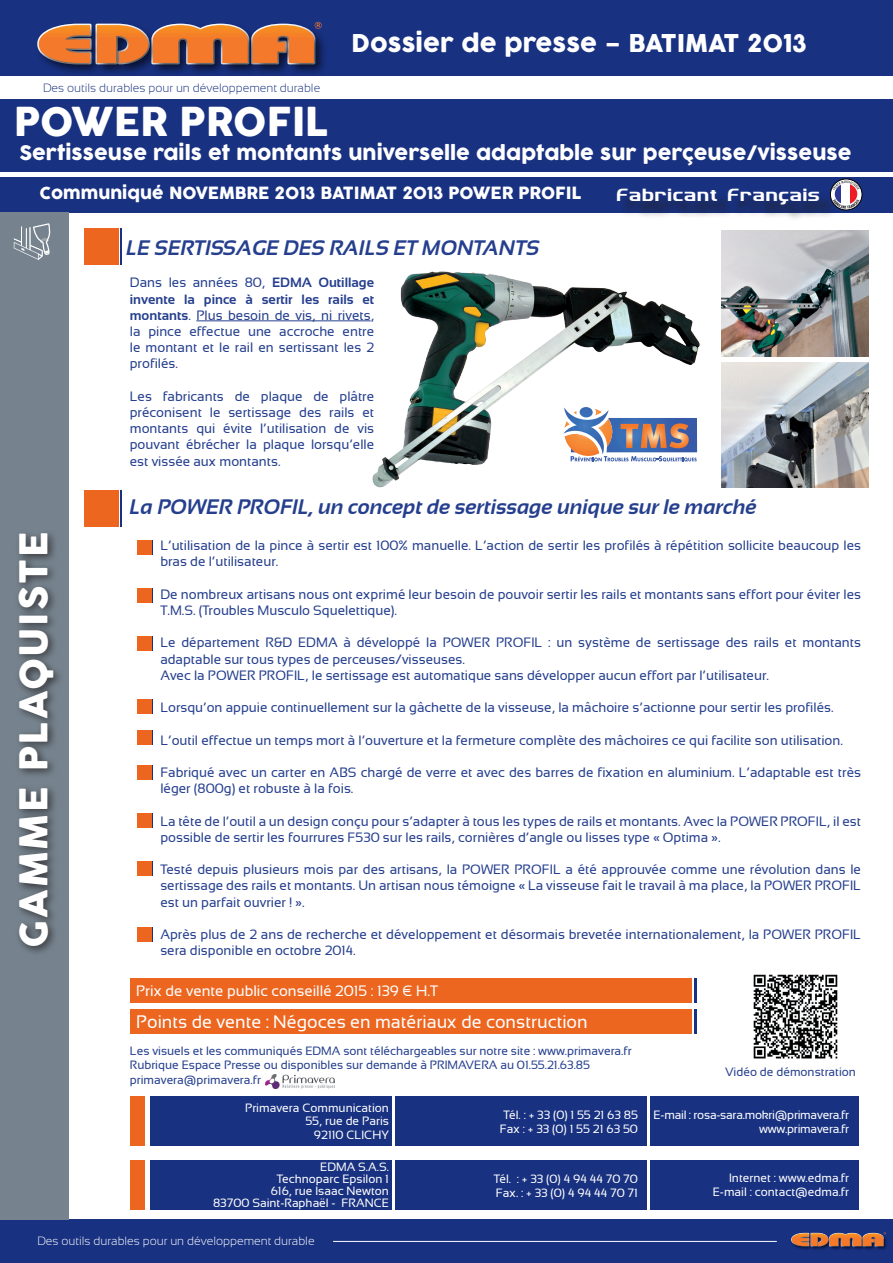
<style>
.page{position:relative;width:893px;height:1263px;background:#fff}
.page>*{position:absolute;margin:0;border:0;box-sizing:border-box;transform-origin:0 0}
.t1{font:39px "COCOGOOSE";color:#fff}
.t2{font:37.5px "COCOGOOSE";letter-spacing:.05em;color:#fff}
.t3{font:24px "COCOGOOSE";color:#fff}
.t4{font:italic 700 21px "Sansation";color:#253f8e}
.t5{font:19.5px "COCOGOOSE";color:#fff}
.t6{font:18px "Sansation";color:#fff}
.t7{font:18px "Imaki";letter-spacing:.05em;color:#fff}
.t8{font:16.5px "COCOGOOSE";color:#fff}
.t9{font:15px "Sansation";color:#fff}
.t10{font:13.5px/16.2px "Sansation";color:#253f8e}
.t11{font:12px/12px "Sansation";color:#fff;text-align:right}
.t12{font:12px/14.4px "Sansation";color:#253f8e}
.t13{font:12px/14.4px "Sansation";letter-spacing:-.02em;color:#fff;text-align:right}
.t14{font:300 12px "Sansation";color:#fff}
.t15{font:300 12px "Sansation";color:#183181}
.s1{font-weight:700}
</style>
<div class="page">
<div style="left:0;top:1220px;width:893px;height:43px;background:#183181"></div>
<div style="left:0;top:0;width:893px;height:213px;background:#183181"></div>
<div style="left:0;top:77px;width:893px;height:22px;background:#fff"></div>
<hr style="left:0;top:172px;width:893px;height:4px;background:#fff">
<img style="left:796px;top:1239px;width:91px;height:11px">
<svg style="left:791px;top:1232px;width:95px;height:15px"></svg>
<hr style="left:333px;top:1241px;width:444px;height:1px;background:#fff">
<img style="left:33px;top:21px;width:297px;height:56px">
<svg style="left:36px;top:22px;width:286px;height:44px;background:#b16c47"></svg>
<div style="left:84px;top:491px;width:35px;height:36px;background:#ec6620"></div>
<hr style="left:121px;top:491px;width:1px;height:36px;background:#183181">
<div style="left:84px;top:229px;width:35px;height:36px;background:#ec6620"></div>
<hr style="left:121px;top:229px;width:1px;height:36px;background:#183181">
<hr style="left:196px;top:320px;width:175px;height:1px;background:#253f8e">
<div style="left:137px;top:540px;width:15px;height:14px;background:#ec6620"></div>
<svg style="left:152px;top:540px;width:1px;height:14px"></svg>
<div style="left:137px;top:588px;width:15px;height:15px;background:#ec6620"></div>
<svg style="left:152px;top:588px;width:1px;height:15px"></svg>
<div style="left:137px;top:636px;width:15px;height:14px;background:#ec6620"></div>
<svg style="left:152px;top:636px;width:1px;height:14px"></svg>
<div style="left:137px;top:699px;width:15px;height:15px;background:#ec6620"></div>
<svg style="left:152px;top:699px;width:1px;height:15px"></svg>
<div style="left:137px;top:730px;width:15px;height:15px;background:#ec6620"></div>
<svg style="left:152px;top:730px;width:1px;height:15px"></svg>
<div style="left:137px;top:765px;width:15px;height:14px;background:#ec6620"></div>
<svg style="left:152px;top:765px;width:1px;height:14px"></svg>
<div style="left:137px;top:813px;width:15px;height:15px;background:#ec6620"></div>
<svg style="left:152px;top:813px;width:1px;height:15px"></svg>
<div style="left:137px;top:861px;width:15px;height:15px;background:#ec6620"></div>
<svg style="left:152px;top:861px;width:1px;height:15px"></svg>
<div style="left:137px;top:927px;width:15px;height:14px;background:#ec6620"></div>
<svg style="left:152px;top:927px;width:1px;height:14px"></svg>
<div style="left:130px;top:978px;width:561px;height:24px;background:#ec6620"></div>
<div style="left:130px;top:1009px;width:561px;height:24px;background:#ec6620"></div>
<hr style="left:694px;top:978px;width:3px;height:24px;background:#183181">
<hr style="left:694px;top:1009px;width:3px;height:24px;background:#183181">
<div style="left:150px;top:1160px;width:709px;height:50px;background:#183181"></div>
<div style="left:150px;top:1096px;width:709px;height:50px;background:#183181"></div>
<div style="left:130px;top:1160px;width:14px;height:50px;background:#ec6620"></div>
<div style="left:130px;top:1096px;width:14px;height:50px;background:#ec6620"></div>
<hr style="left:392px;top:1158px;width:3px;height:52px;background:#fff">
<hr style="left:392px;top:1095px;width:3px;height:51px;background:#fff">
<hr style="left:647px;top:1160px;width:3px;height:51px;background:#fff">
<hr style="left:647px;top:1096px;width:3px;height:51px;background:#fff">
<img style="left:266px;top:1074px;width:69px;height:15px">
<img style="left:357px;top:271px;width:343px;height:217px">
<img style="left:722px;top:231px;width:146px;height:125px">
<img style="left:722px;top:362px;width:146px;height:126px">
<svg style="left:560px;top:404px;width:137px;height:58px"></svg>
<img style="left:753px;top:974px;width:85px;height:85px">
<div style="left:830px;top:179px;width:32px;height:31px;border:1px solid #000;border-radius:50%"></div>
<svg style="left:832px;top:180px;width:28px;height:29px"></svg>
<div style="left:0;top:213px;width:68px;height:1007px;background:#76838e"></div>
<div style="left:14px;top:528px;width:50px;height:429px;background:#231f20;opacity:.75"></div>
<div style="left:620px;top:191px;width:217px;height:31px;background:#231f20;opacity:.75"></div>
<svg style="left:14px;top:223px;width:37px;height:37px"></svg>
<p class="t15" style="left:43px;top:81px;width:279px">Des outils durables pour un développement durable</p>
<h1 class="t1" style="left:14px;top:92px;width:316px">POWER PROFIL</h1>
<h3 class="t3" style="left:352px;top:25px;width:457px">Dossier de presse – BATIMAT 2013</h3>
<h3 class="t5" style="left:19px;top:138px;width:834px">Sertisseuse rails et montants universelle adaptable sur perçeuse/visseuse</h3>
<p class="t8" style="left:40px;top:181px;width:544px">Communiqué NOVEMBRE 2013 BATIMAT 2013 POWER PROFIL</p>
<h3 class="t4" style="left:126px;top:236px;width:415px">LE SERTISSAGE DES RAILS ET MONTANTS</h3>
<p class="t10" style="left:130px;top:275px;width:246px;text-align:justify">Dans les années 80, <span class="s1">EDMA Outillage invente la pince à sertir les rails et montants</span>. Plus besoin de vis, ni rivets, la pince effectue une accroche entre le montant et le rail en sertissant les 2 profilés.</p>
<p class="t10" style="left:130px;top:388px;width:246px;text-align:justify">Les fabricants de plaque de plâtre préconisent le sertissage des rails et montants qui évite l’utilisation de vis pouvant ébrécher la plaque lorsqu’elle est vissée aux montants.</p>
<h3 class="t7" style="left:617px;top:183px;width:205px">Fabricant Français</h3>
<h2 class="t2" style="left:5px;top:948px;width:418px;rotate:-90deg">GAMME PLAQUISTE</h2>
<h3 class="t4" style="left:130px;top:495px;width:628px">La POWER PROFIL, un concept de sertissage unique sur le marché</h3>
<p class="t10" style="left:160px;top:537px;width:702px">L’utilisation de la pince à sertir est 100% manuelle. L’action de sertir les profilés à répétition sollicite beaucoup les bras de l’utilisateur.</p>
<p class="t10" style="left:160px;top:586px;width:702px">De nombreux artisans nous ont exprimé leur besoin de pouvoir sertir les rails et montants sans effort pour éviter les<br>T.M.S. (Troubles Musculo Squelettique).</p>
<p class="t10" style="left:160px;top:635px;width:702px">Le département R&amp;D EDMA à développé la POWER PROFIL : un système de sertissage des rails et montants adaptable sur tous types de perceuses/visseuses.<br>Avec la POWER PROFIL, le sertissage est automatique sans développer aucun effort par l’utilisateur.</p>
<p class="t10" style="left:160px;top:699px;width:675px">Lorsqu’on appuie continuellement sur la gâchette de la visseuse, la mâchoire s’actionne pour sertir les profilés.</p>
<p class="t10" style="left:160px;top:732px;width:684px">L’outil effectue un temps mort à l’ouverture et la fermeture complète des mâchoires ce qui facilite son utilisation.</p>
<p class="t10" style="left:160px;top:764px;width:702px">Fabriqué avec un carter en ABS chargé de verre et avec des barres de fixation en aluminium. L’adaptable est très léger (800g) et robuste à la fois.</p>
<p class="t10" style="left:160px;top:813px;width:702px">La tête de l’outil a un design conçu pour s’adapter à tous les types de rails et montants. Avec la POWER PROFIL, il est possible de sertir les fourrures F530 sur les rails, cornières d’angle ou lisses type « Optima ».</p>
<p class="t10" style="left:160px;top:861px;width:702px;text-align:justify">Testé depuis plusieurs mois par des artisans, la POWER PROFIL a été approuvée comme une révolution dans le sertissage des rails et montants. Un artisan nous témoigne « La visseuse fait le travail à ma place, la POWER PROFIL est un parfait ouvrier ! ».</p>
<p class="t10" style="left:160px;top:926px;width:702px">Après plus de 2 ans de recherche et développement et désormais brevetée internationalement, la POWER PROFIL sera disponible en octobre 2014.</p>
<p class="t9" style="left:136px;top:982px;width:304px">Prix de vente public conseillé 2015 : 139 € H.T</p>
<h3 class="t6" style="left:136px;top:1012px;width:453px">Points de vente : Négoces en matériaux de construction</h3>
<p class="t12" style="left:130px;top:1043px;width:503px">Les visuels et les communiqués EDMA sont téléchargeables sur notre site : www.primavera.fr<br>Rubrique Espace Presse ou disponibles sur demande à PRIMAVERA au 01.55.21.63.85 primavera@primavera.fr</p>
<p class="t11" style="left:245px;top:1101px;width:145px;line-height:13.5px">Primavera Communication<br>55, rue de Paris<br>92110 CLICHY</p>
<p class="t11" style="left:213px;top:1161px;width:177px">EDMA S.A.S.<br>Technoparc Epsilon 1<br>616, rue Isaac Newton<br>83700 Saint-Raphaël - FRANCE</p>
<p class="t11" style="left:500px;top:1107px;width:140px;line-height:14.4px;text-align:center">Tél. : + 33 (0) 1 55 21 63 85<br>Fax : + 33 (0) 1 55 21 63 50</p>
<p class="t11" style="left:494px;top:1171px;width:146px;line-height:14.4px;text-align:left">Tél. : + 33 (0) 4 94 44 70 70<br>Fax. : + 33 (0) 4 94 44 70 71</p>
<p class="t12" style="left:725px;top:1065px;width:132px">Vidéo de démonstration</p>
<p class="t13" style="left:654px;top:1107px;width:197px">E-mail : rosa-sara.mokri@primavera.fr www.primavera.fr</p>
<p class="t11" style="left:713px;top:1171px;width:138px;line-height:14.4px">Internet : www.edma.fr<br>E-mail : contact@edma.fr</p>
<p class="t14" style="left:37px;top:1234px;width:279px">Des outils durables pour un développement durable</p>
</div>
